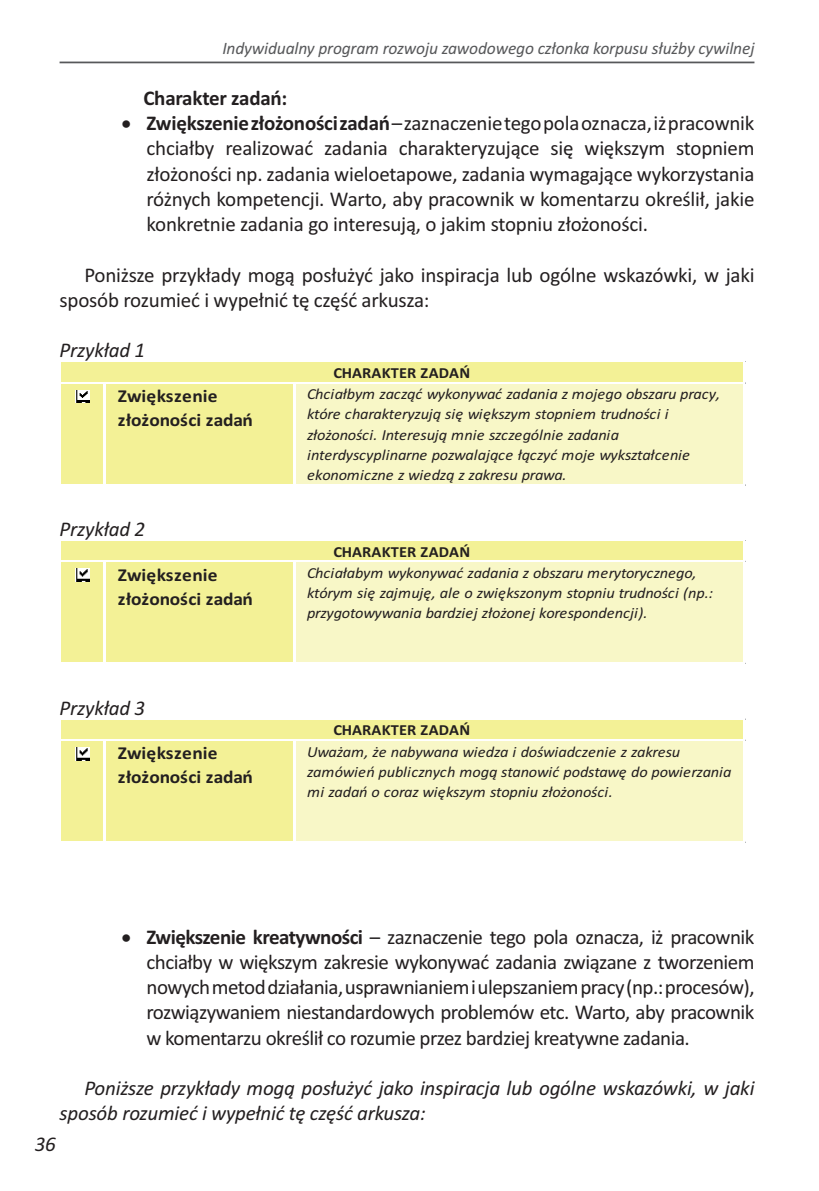
<style>
.page{position:relative;width:819px;height:1191px;background:#fff}
.page>*{position:absolute;margin:0;border:0;box-sizing:border-box;transform-origin:0 0}
.t1{font:21px/25.2px "Calibri";letter-spacing:-.01em;color:#231f20;text-align:justify}
.t2{font:italic 21px/25.2px "Calibri";letter-spacing:-.01em;color:#231f20}
.t3{font:700 21px "Calibri";letter-spacing:-.01em;color:#231f20}
.t4{font:700 18.2px/24px "Calibri";color:#231f20;scale:1.06 1}
.t5{font:italic 17.5px "Calibri";letter-spacing:-.01em;color:#57585a}
.t6{font:italic 15.4px/20.1px "Calibri";letter-spacing:-.015em;color:#231f20;scale:1.06 1}
.t7{font:700 15.4px "Calibri";letter-spacing:.015em;color:#231f20;scale:1.06 1}
.s1{font-weight:700}
</style>
<div class="page">
<hr style="left:60px;top:62px;width:694px;height:1px;background:#57585a">
<div style="left:61px;top:362px;width:684px;height:21px;background:#f3f196"></div>
<div style="left:61px;top:382px;width:235px;height:103px;background:#f3f196"></div>
<div style="left:295px;top:382px;width:450px;height:103px;background:#f8f7c7"></div>
<hr style="left:61px;top:381px;width:684px;height:2px;background:#fff">
<hr style="left:61px;top:483px;width:684px;height:2px;background:#fff">
<hr style="left:103px;top:383px;width:3px;height:102px;background:#fff">
<hr style="left:294px;top:383px;width:2px;height:102px;background:#fff">
<hr style="left:743px;top:361px;width:2px;height:124px;background:#fff">
<svg style="left:76px;top:390px;width:13px;height:13px"></svg>
<div style="left:61px;top:541px;width:684px;height:21px;background:#f3f196"></div>
<div style="left:61px;top:561px;width:235px;height:103px;background:#f3f196"></div>
<div style="left:295px;top:561px;width:450px;height:103px;background:#f8f7c7"></div>
<hr style="left:61px;top:560px;width:684px;height:2px;background:#fff">
<hr style="left:61px;top:662px;width:684px;height:2px;background:#fff">
<hr style="left:103px;top:562px;width:3px;height:102px;background:#fff">
<hr style="left:294px;top:562px;width:2px;height:102px;background:#fff">
<hr style="left:743px;top:540px;width:2px;height:124px;background:#fff">
<svg style="left:76px;top:569px;width:13px;height:12px"></svg>
<div style="left:61px;top:720px;width:684px;height:21px;background:#f3f196"></div>
<div style="left:61px;top:740px;width:235px;height:103px;background:#f3f196"></div>
<div style="left:295px;top:740px;width:450px;height:103px;background:#f8f7c7"></div>
<hr style="left:61px;top:739px;width:684px;height:2px;background:#fff">
<hr style="left:61px;top:841px;width:684px;height:2px;background:#fff">
<hr style="left:103px;top:741px;width:3px;height:102px;background:#fff">
<hr style="left:294px;top:741px;width:2px;height:102px;background:#fff">
<hr style="left:743px;top:719px;width:2px;height:124px;background:#fff">
<svg style="left:76px;top:747px;width:13px;height:13px"></svg>
<p class="t5" style="left:222px;top:42px;width:533px">Indywidualny program rozwoju zawodowego członka korpusu służby cywilnej</p>
<p class="t3" style="left:143px;top:91px;width:145px">Charakter zadań:</p>
<p class="t1" style="left:146px;top:112px;width:609px;text-indent:-25px">• <span class="s1">Zwiększenie złożoności zadań</span> – zaznaczenie tego pola oznacza, iż pracownik chciałby realizować zadania charakteryzujące się większym stopniem złożoności np. zadania wieloetapowe, zadania wymagające wykorzystania różnych kompetencji. Warto, aby pracownik w komentarzu określił, jakie konkretnie zadania go interesują, o jakim stopniu złożoności.</p>
<p class="t1" style="left:60px;top:264px;width:696px;text-indent:25px">Poniższe przykłady mogą posłużyć jako inspiracja lub ogólne wskazówki, w jaki sposób rozumieć i wypełnić tę część arkusza:</p>
<p class="t2" style="left:60px;top:339px;width:87px">Przykład 1</p>
<p class="t4" style="left:118px;top:385px;width:129px">Zwiększenie złożoności zadań</p>
<p class="t6" style="left:307px;top:385px;width:391px">Chciałbym zacząć wykonywać zadania z mojego obszaru pracy, które charakteryzują się większym stopniem trudności i złożoności. Interesują mnie szczególnie zadania interdyscyplinarne pozwalające łączyć moje wykształcenie ekonomiczne z wiedzą z zakresu prawa.</p>
<p class="t7" style="left:333px;top:367px;width:130px">CHARAKTER ZADAŃ</p>
<p class="t2" style="left:60px;top:518px;width:87px">Przykład 2</p>
<p class="t4" style="left:118px;top:564px;width:129px">Zwiększenie złożoności zadań</p>
<p class="t6" style="left:307px;top:564px;width:384px">Chciałabym wykonywać zadania z obszaru merytorycznego, którym się zajmuję, ale o zwiększonym stopniu trudności (np.: przygotowywania bardziej złożonej korespondencji).</p>
<p class="t7" style="left:333px;top:546px;width:130px">CHARAKTER ZADAŃ</p>
<p class="t2" style="left:60px;top:697px;width:87px">Przykład 3</p>
<p class="t4" style="left:118px;top:743px;width:129px">Zwiększenie złożoności zadań</p>
<p class="t6" style="left:307px;top:742px;width:402px">Uważam, że nabywana wiedza i doświadczenie z zakresu zamówień publicznych mogą stanowić podstawę do powierzania mi zadań o coraz większym stopniu złożoności.</p>
<p class="t7" style="left:333px;top:725px;width:130px">CHARAKTER ZADAŃ</p>
<p class="t1" style="left:146px;top:926px;width:609px;text-indent:-25px">• <span class="s1">Zwiększenie kreatywności</span> – zaznaczenie tego pola oznacza, iż pracownik chciałby w większym zakresie wykonywać zadania związane z tworzeniem nowych metod działania, usprawnianiem i ulepszaniem pracy (np.: procesów), rozwiązywaniem niestandardowych problemów etc. Warto, aby pracownik w komentarzu określił co rozumie przez bardziej kreatywne zadania.</p>
<p class="t2" style="left:60px;top:1077px;width:696px;text-indent:25px">Poniższe przykłady mogą posłużyć jako inspiracja lub ogólne wskazówki, w jaki sposób rozumieć i wypełnić tę część arkusza:</p>
<p class="t2" style="left:35px;top:1133px;width:23px">36</p>
</div>
